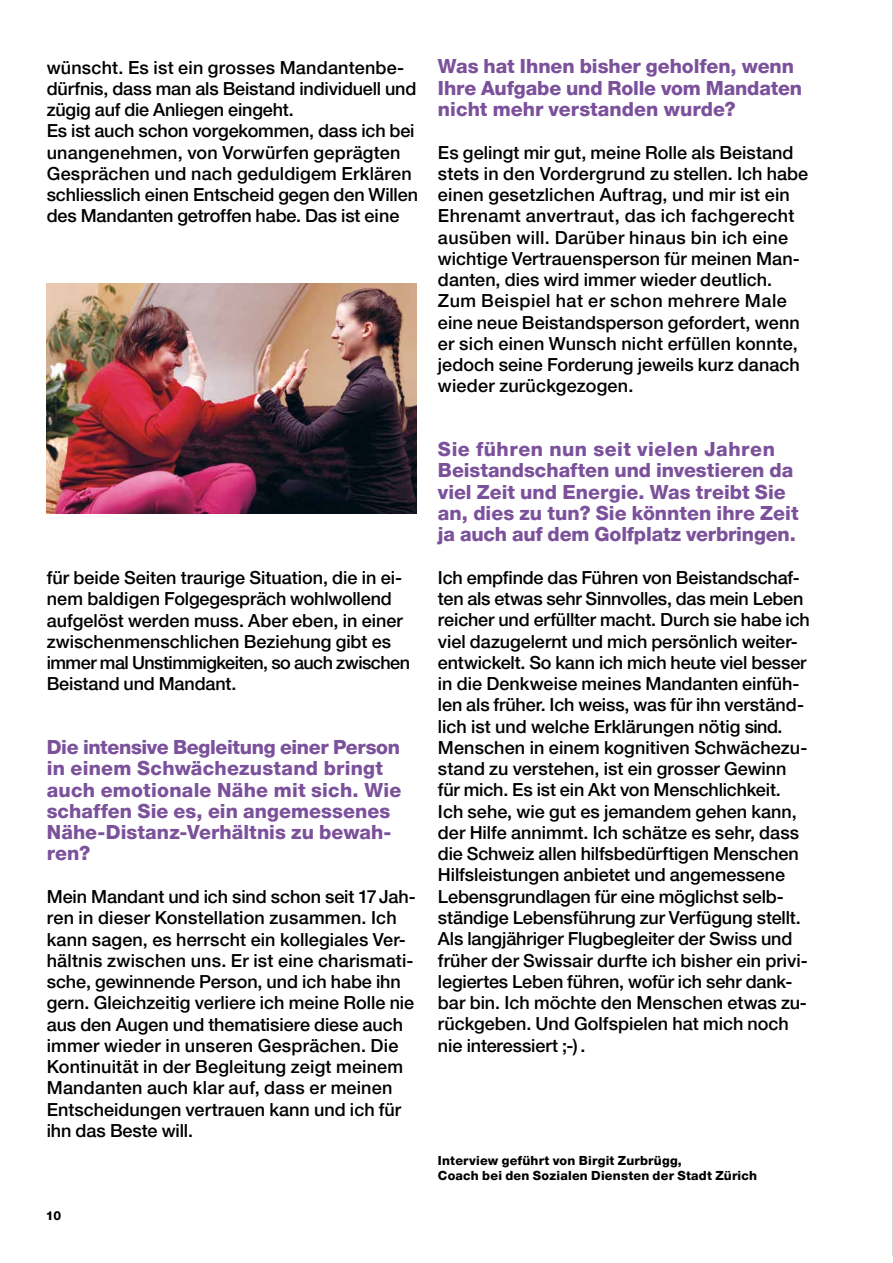
<style>
.page{position:relative;width:893px;height:1263px;background:#fff}
.page>*{position:absolute;margin:0;border:0;box-sizing:border-box;transform-origin:0 0}
.t1{font:800 19.5px/21.3px "Helvetica Neue LT Pro";color:#7c519c}
.t2{font:500 18px/21.3px "Helvetica Neue LT Pro";color:#000}
.t3{font:800 12.6px/15.1px "Helvetica Neue LT Pro";letter-spacing:.015em;color:#000}
.t4{font:800 12.3px "Helvetica Neue LT Pro";color:#000}
</style>
<div class="page">
<hr style="left:892px;top:0;width:1px;height:1256px;background:#000">
<img style="left:47px;top:284px;width:370px;height:229px">
<p class="t2" style="left:47px;top:56px;width:373px">wünscht. Es ist ein grosses Mandantenbe&shy;dürfnis, dass man als Beistand individuell und zügig auf die Anliegen eingeht.<br>Es ist auch schon vorgekommen, dass ich bei unangenehmen, von Vorwürfen geprägten Gesprächen und nach geduldigem Erklären schliesslich einen Entscheid gegen den Willen des Mandanten getroffen habe. Das ist eine</p>
<p class="t2" style="left:47px;top:567px;width:365px">für beide Seiten traurige Situation, die in ei&shy;nem baldigen Folgegespräch wohlwollend aufgelöst werden muss. Aber eben, in einer zwischenmenschlichen Beziehung gibt es immer mal Unstimmigkeiten, so auch zwischen Beistand und Mandant.</p>
<p class="t1" style="left:47px;top:736px;width:356px">Die intensive Begleitung einer Person in einem Schwächezustand bringt auch emotionale Nähe mit sich. Wie schaffen Sie es, ein angemessenes<br>Nähe-Distanz-Verhältnis zu bewah&shy;ren?</p>
<p class="t2" style="left:47px;top:886px;width:371px">Mein Mandant und ich sind schon seit 17 Jah&shy;ren in dieser Konstellation zusammen. Ich kann sagen, es herrscht ein kollegiales Ver&shy;hältnis zwischen uns. Er ist eine charismati&shy;sche, gewinnende Person, und ich habe ihn gern. Gleichzeitig verliere ich meine Rolle nie aus den Augen und thematisiere diese auch immer wieder in unseren Gesprächen. Die Kontinuität in der Begleitung zeigt meinem Mandanten auch klar auf, dass er meinen Entscheidungen vertrauen kann und ich für ihn das Beste will.</p>
<p class="t4" style="left:46px;top:1209px;width:17px">10</p>
<p class="t1" style="left:438px;top:56px;width:366px">Was hat Ihnen bisher geholfen, wenn<br>Ihre Aufgabe und Rolle vom Mandaten nicht mehr verstanden wurde?</p>
<p class="t2" style="left:438px;top:141px;width:372px">Es gelingt mir gut, meine Rolle als Beistand stets in den Vordergrund zu stellen. Ich habe einen gesetzlichen Auftrag, und mir ist ein Ehrenamt anvertraut, das ich fachgerecht ausüben will. Darüber hinaus bin ich eine wichtige Vertrauensperson für meinen Man&shy;danten, dies wird immer wieder deutlich.<br>Zum Beispiel hat er schon mehrere Male eine neue Beistandsperson gefordert, wenn er sich einen Wunsch nicht erfüllen konnte, jedoch seine Forderung jeweils kurz danach wieder zurückgezogen.</p>
<p class="t1" style="left:438px;top:439px;width:362px">Sie führen nun seit vielen Jahren Beistandschaften und investieren da viel Zeit und Energie. Was treibt Sie an, dies zu tun? Sie könnten ihre Zeit ja auch auf dem Golfplatz verbringen.</p>
<p class="t2" style="left:438px;top:566px;width:373px">Ich empfinde das Führen von Beistandschaf&shy;ten als etwas sehr Sinnvolles, das mein Leben reicher und erfüllter macht. Durch sie habe ich viel dazugelernt und mich persönlich weiter&shy;entwickelt. So kann ich mich heute viel besser in die Denkweise meines Mandanten einfüh&shy;len als früher. Ich weiss, was für ihn verständ&shy;lich ist und welche Erklärungen nötig sind.<br>Menschen in einem kognitiven Schwächezu&shy;stand zu verstehen, ist ein grosser Gewinn für mich. Es ist ein Akt von Menschlichkeit.<br>Ich sehe, wie gut es jemandem gehen kann, der Hilfe annimmt. Ich schätze es sehr, dass die Schweiz allen hilfsbedürftigen Menschen Hilfsleistungen anbietet und angemessene Lebensgrundlagen für eine möglichst selb&shy;ständige Lebensführung zur Verfügung stellt.<br>Als langjähriger Flugbegleiter der Swiss und früher der Swissair durfte ich bisher ein privi&shy;legiertes Leben führen, wofür ich sehr dank&shy;bar bin. Ich möchte den Menschen etwas zu&shy;rückgeben. Und Golfspielen hat mich noch nie interessiert ;-) .</p>
<p class="t3" style="left:438px;top:1152px;width:321px">Interview geführt von Birgit Zurbrügg,<br>Coach bei den Sozialen Diensten der Stadt Zürich</p>
</div>
